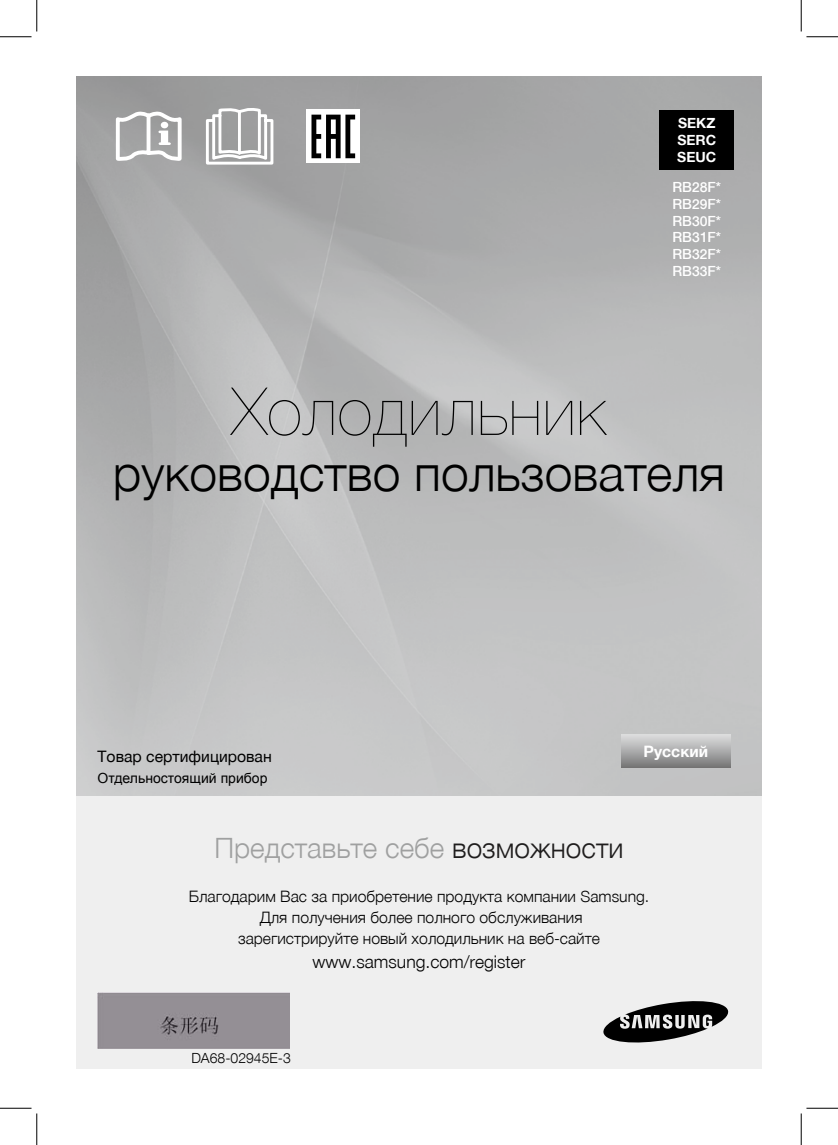
<style>
.page{position:relative;width:838px;height:1145px;background:#fff}
.page>*{position:absolute;margin:0;border:0;box-sizing:border-box;transform-origin:0 0}
.t1{font:200 66.5px "Helvetica Neue LTCYR";letter-spacing:.01em;color:#000}
.t2{font:300 49.88px "Helvetica Neue LTCYR";color:#000}
.t3{font:300 28px "Helvetica Neue LTCYR";color:#9fa0a0}
.t4{font:300 17.5px "Helvetica Neue LTCYR";color:#000}
.t5{font:300 15.75px/21.3px "Helvetica Neue LTCYR";color:#000;text-align:center}
.t6{font:15.75px "Helvetica Neue LTCYR";color:#000}
.t7{font:700 15.75px "Helvetica Neue LTCYR";color:#fff}
.t8{font:500 14px/16.8px "Helvetica Neue LTCYR";color:#fff;text-align:justify}
.t9{font:14px "Arial";color:#000}
.t10{font:300 14px "Helvetica Neue LTCYR";color:#000}
.t11{font:700 14px/16.8px "Helvetica Neue LTCYR";color:#fff;text-align:justify}
.s1{color:#1f1d1d}
</style>
<div class="page">
<img style="left:76px;top:77px;width:685px;height:719px">
<div style="left:76px;top:796px;width:685px;height:273px;background:#efefef"></div>
<svg style="left:621px;top:735px;width:109px;height:33px;background:#a8a9a9"></svg>
<svg style="left:603px;top:1001px;width:125px;height:42px"></svg>
<svg style="left:116px;top:109px;width:67px;height:56px"></svg>
<svg style="left:204px;top:108px;width:71px;height:57px"></svg>
<div style="left:306px;top:110px;width:54px;height:53px;background:#fff"></div>
<svg style="left:311px;top:115px;width:44px;height:43px"></svg>
<div style="left:659px;top:111px;width:74px;height:59px;background:#000"></div>
<div style="left:98px;top:993px;width:192px;height:55px;background:#948f95"></div>
<hr style="left:0;top:36px;width:32px;height:1px;background:#000">
<hr style="left:806px;top:36px;width:31px;height:1px;background:#000">
<hr style="left:0;top:1108px;width:32px;height:1px;background:#000">
<hr style="left:806px;top:1108px;width:31px;height:1px;background:#000">
<hr style="left:36px;top:0;width:1px;height:31px;background:#000">
<hr style="left:36px;top:1113px;width:1px;height:32px;background:#000">
<hr style="left:800px;top:0;width:1px;height:31px;background:#000">
<hr style="left:800px;top:1113px;width:1px;height:32px;background:#000">
<p class="t11" style="left:677px;top:115px;width:40px">SEKZ SERC SEUC</p>
<p class="t8" style="left:672px;top:179px;width:50px">RB28F* RB29F* RB30F* RB31F* RB32F* RB33F*</p>
<h1 class="t1" style="left:232px;top:375px;width:375px">Холодильник</h1>
<h2 class="t2" style="left:113px;top:446px;width:613px">руководство пользователя</h2>
<p class="t6" style="left:98px;top:748px;width:176px">Товар сертифицирован</p>
<p class="t9" style="left:98px;top:769px;width:171px">Отдельностоящий прибор</p>
<p class="t7" style="left:643px;top:742px;width:66px">Русский</p>
<h3 class="t3" style="left:214px;top:833px;width:410px">Представьте себе <span class="s1">возможности</span></h3>
<p class="t5" style="left:189px;top:886px;width:462px">Благодарим Вас за приобретение продукта компании Samsung.<br>Для получения более полного обслуживания<br>зарегистрируйте новый холодильник на веб-сайте</p>
<p class="t4" style="left:312px;top:952px;width:214px">www.samsung.com/register</p>
<p class="t10" style="left:191px;top:1050px;width:101px">DA68-02945E-3</p>
</div>
